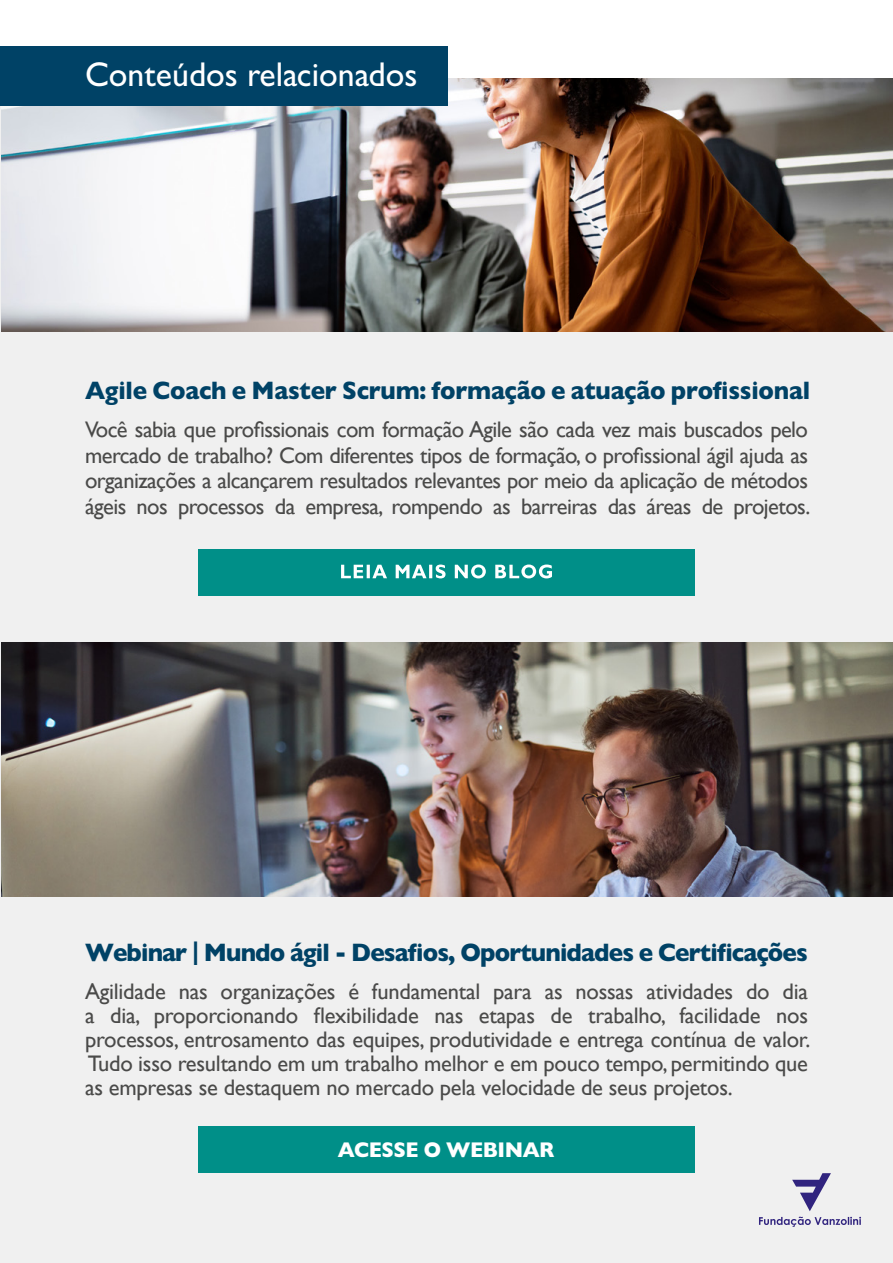
<style>
.page{position:relative;width:893px;height:1263px;background:#fff}
.page>*{position:absolute;margin:0;border:0;box-sizing:border-box;transform-origin:0 0}
.t1{font:500 34.5px "Gill Sans";color:#fff}
.t2{font:800 25.5px "Gill Sans";letter-spacing:-.035em;color:#004266;scale:.95 1}
.t3{font:800 25.5px "Gill Sans";letter-spacing:-.01em;color:#004266;scale:.95 1}
.t4{font:22.5px/24px "Gill Sans";letter-spacing:-.025em;color:#4a4a49;text-align:justify}
.t5{font:800 21.45px "Gill Sans";letter-spacing:-.025em;color:#fff;scale:.95 1}
</style>
<div class="page">
<div style="left:0;top:78px;width:893px;height:1185px;background:#f0f0f0"></div>
<img style="left:1px;top:78px;width:892px;height:254px">
<div style="left:0;top:46px;width:447px;height:60px;background:#004266"></div>
<div style="left:198px;top:549px;width:496px;height:46px;background:#008f88"></div>
<svg style="left:341px;top:564px;width:211px;height:14px"></svg>
<img style="left:1px;top:643px;width:892px;height:253px">
<div style="left:198px;top:1127px;width:496px;height:46px;background:#008f88"></div>
<svg style="left:792px;top:1173px;width:39px;height:38px"></svg>
<svg style="left:759px;top:1217px;width:102px;height:10px"></svg>
<h1 class="t1" style="left:85px;top:54px;width:334px">Conteúdos relacionados</h1>
<p class="t3" style="left:85px;top:376px;width:765px">Agile Coach e Master Scrum: formação e atuação profissional</p>
<p class="t4" style="left:85px;top:417px;width:727px;line-height:25.5px">Você sabia que profissionais com formação Agile são cada vez mais buscados pelo mercado de trabalho? Com diferentes tipos de formação, o profissional ágil ajuda as organizações a alcançarem resultados relevantes por meio da aplicação de métodos ágeis nos processos da empresa, rompendo as barreiras das áreas de projetos.</p>
<p class="t2" style="left:85px;top:937px;width:762px">Webinar | Mundo ágil - Desafios, Oportunidades e Certificações</p>
<p class="t4" style="left:85px;top:980px;width:727px">Agilidade nas organizações é fundamental para as nossas atividades do dia a dia, proporcionando flexibilidade nas etapas de trabalho, facilidade nos processos, entrosamento das equipes, produtividade e entrega contínua de valor.<br>Tudo isso resultando em um trabalho melhor e em pouco tempo, permitindo que as empresas se destaquem no mercado pela velocidade de seus projetos.</p>
<p class="t5" style="left:338px;top:1137px;width:230px">ACESSE O WEBINAR</p>
</div>
